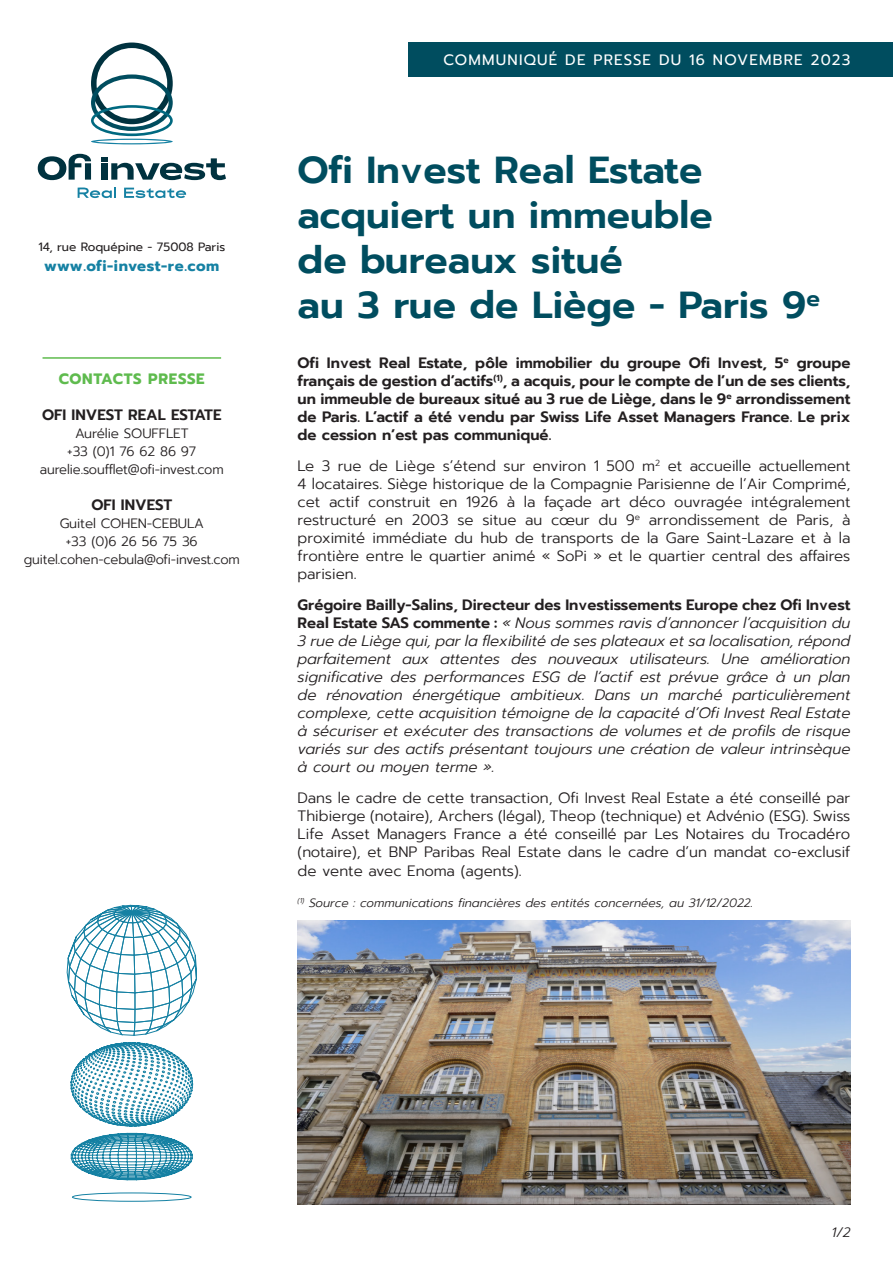
<style>
.page{position:relative;width:893px;height:1263px;background:#fff}
.page>*{position:absolute;margin:0;border:0;box-sizing:border-box;transform-origin:0 0}
.t1{font:600 37.5px/45px "Prompt";color:#004d5f}
.t2{font:300 15px/18px "Prompt";color:#231f20;text-align:justify}
.t3{font:italic 300 15px/18px "Prompt";color:#231f20;text-align:justify}
.t4{font:600 15px/18px "Prompt";color:#231f20;text-align:justify}
.t5{font:15px "Prompt";letter-spacing:.08em;color:#fff}
.t6{font:700 15px "Prompt";letter-spacing:.025em;color:#1581a3}
.t7{font:700 15px "Prompt";letter-spacing:.05em;color:#5fbb4e}
.t8{font:300 13.5px "Prompt";letter-spacing:-.01em;color:#231f20}
.t9{font:italic 300 13.5px "Prompt";color:#231f20}
.t10{font:italic 300 12px "Prompt";color:#231f20}
.t11{font:12px "Prompt";color:#231f20}
.s1{font-weight:600;font-style:normal}
</style>
<div class="page">
<svg style="left:66px;top:905px;width:131px;height:222px"></svg>
<svg style="left:71px;top:1133px;width:122px;height:47px"></svg>
<div style="left:72px;top:1193px;width:119px;height:8px;border:1px solid #1581a3;border-radius:50%"></div>
<div style="left:408px;top:43px;width:485px;height:34px;background:#004d5f"></div>
<hr style="left:43px;top:357px;width:178px;height:2px;background:#5fbb4e">
<svg style="left:78px;top:188px;width:38px;height:10px"></svg>
<svg style="left:124px;top:188px;width:62px;height:10px"></svg>
<svg style="left:38px;top:154px;width:53px;height:26px"></svg>
<svg style="left:101px;top:157px;width:125px;height:23px"></svg>
<svg style="left:91px;top:43px;width:82px;height:101px"></svg>
<img style="left:298px;top:921px;width:552px;height:283px">
<p class="t11" style="left:38px;top:239px;width:188px">14, rue Roquépine - 75008 Paris</p>
<p class="t6" style="left:44px;top:254px;width:177px">www.ofi-invest-re.com</p>
<p class="t7" style="left:59px;top:368px;width:147px">CONTACTS PRESSE</p>
<p class="t4" style="left:42px;top:406px;width:181px">OFI INVEST REAL ESTATE</p>
<p class="t8" style="left:75px;top:424px;width:115px">Aurélie SOUFFLET</p>
<p class="t8" style="left:67px;top:442px;width:131px">+33 (0)1 76 62 86 97</p>
<p class="t8" style="left:40px;top:460px;width:185px">aurelie.soufflet@ofi-invest.com</p>
<p class="t4" style="left:91px;top:496px;width:82px">OFI INVEST</p>
<p class="t8" style="left:60px;top:514px;width:146px">Guitel COHEN-CEBULA</p>
<p class="t8" style="left:66px;top:532px;width:133px">+33 (0)6 26 56 75 36</p>
<p class="t8" style="left:24px;top:550px;width:218px">guitel.cohen-cebula@ofi-invest.com</p>
<p class="t5" style="left:443px;top:49px;width:409px">COMMUNIQUÉ DE PRESSE DU 16 NOVEMBRE 2023</p>
<p class="t1" style="left:298px;top:148px;width:524px">Ofi Invest Real Estate acquiert un immeuble<br>de bureaux situé<br>au 3 rue de Liège - Paris 9<sup>e</sup></p>
<p class="t4" style="left:298px;top:354px;width:554px">Ofi Invest Real Estate, pôle immobilier du groupe Ofi Invest, 5<sup>e</sup> groupe français de gestion d’actifs<sup>(1)</sup>, a acquis, pour le compte de l’un de ses clients, un immeuble de bureaux situé au 3 rue de Liège, dans le 9<sup>e</sup> arrondissement de Paris. L’actif a été vendu par Swiss Life Asset Managers France. Le prix de cession n’est pas communiqué.</p>
<p class="t2" style="left:298px;top:457px;width:554px">Le 3 rue de Liège s’étend sur environ 1 500 m<sup>2</sup> et accueille actuellement 4 locataires. Siège historique de la Compagnie Parisienne de l’Air Comprimé, cet actif construit en 1926 à la façade art déco ouvragée intégralement restructuré en 2003 se situe au cœur du 9<sup>e</sup> arrondissement de Paris, à proximité immédiate du hub de transports de la Gare Saint-Lazare et à la frontière entre le quartier animé « SoPi » et le quartier central des affaires parisien.</p>
<p class="t3" style="left:298px;top:596px;width:554px"><span class="s1">Grégoire Bailly-Salins, Directeur des Investissements Europe chez Ofi Invest Real Estate SAS commente :</span> « Nous sommes ravis d’annoncer l’acquisition du 3 rue de Liège qui, par la flexibilité de ses plateaux et sa localisation, répond parfaitement aux attentes des nouveaux utilisateurs. Une amélioration significative des performances ESG de l’actif est prévue grâce à un plan de rénovation énergétique ambitieux. Dans un marché particulièrement complexe, cette acquisition témoigne de la capacité d’Ofi Invest Real Estate à sécuriser et exécuter des transactions de volumes et de profils de risque variés sur des actifs présentant toujours une création de valeur intrinsèque à court ou moyen terme ».</p>
<p class="t2" style="left:298px;top:789px;width:554px">Dans le cadre de cette transaction, Ofi Invest Real Estate a été conseillé par Thibierge (notaire), Archers (légal), Theop (technique) et Advénio (ESG). Swiss Life Asset Managers France a été conseillé par Les Notaires du Trocadéro (notaire), et BNP Paribas Real Estate dans le cadre d’un mandat co-exclusif</p>
<p class="t2" style="left:298px;top:862px;width:225px">de vente avec Enoma (agents).</p>
<p class="t10" style="left:298px;top:895px;width:457px"><sup>(1)</sup> Source : communications financières des entités concernées, au 31/12/2022.</p>
<p class="t9" style="left:832px;top:1223px;width:20px">1/2</p>
</div>
